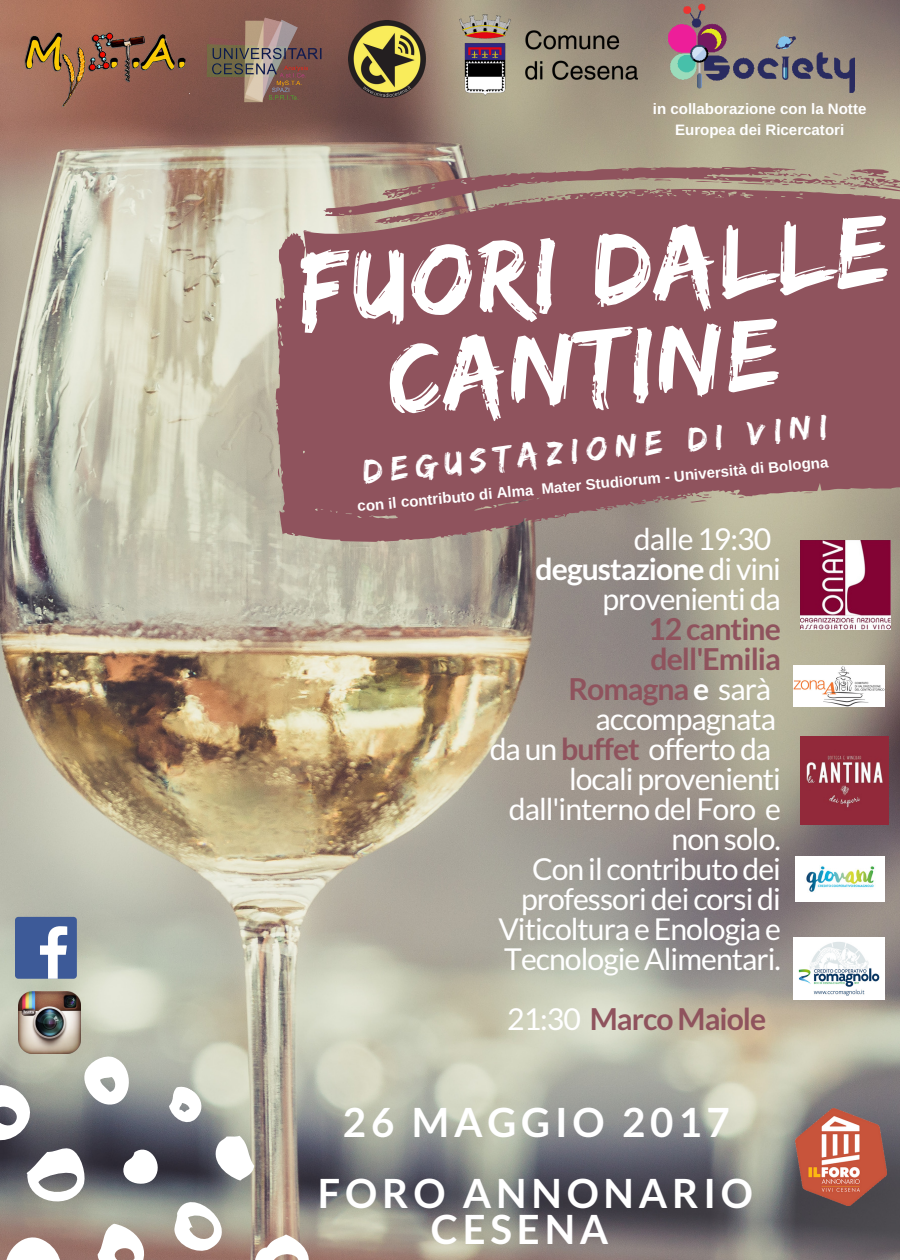
<style>
.page{position:relative;width:900px;height:1260px;background:#fff}
.page>*{position:absolute;margin:0;border:0;box-sizing:border-box;transform-origin:0 0}
.t1{font:105.75px/95.8px "Edo SZ";color:#fff;text-align:center}
.t2{font:700 40.25px/71.2px "Lato";letter-spacing:.12em;color:#fff;text-align:center}
.t3{font:35.25px "Edo SZ";color:#fff}
.t4{font:30.25px "Lato";letter-spacing:-.03em;color:#fff}
.t5{font:700 30.25px "Lato";letter-spacing:-.03em;color:#8f535d}
.t6{font:700 30.25px "Lato";letter-spacing:-.03em;color:#fff}
.t7{font:700 15px/20.5px "Arimo";color:#fff;text-align:center}
.s1{font-weight:400}
.s2{color:#fff}
.s3{font-weight:400;color:#fff}
.s4{font-weight:700;color:#8f535d}
</style>
<div class="page">
<img style="left:0;top:0;width:900px;height:1260px">
<svg style="left:0;top:1044px;width:318px;height:216px"></svg>
<svg style="left:323px;top:167px;width:577px;height:10px;background:#a2847a"></svg>
<svg style="left:276px;top:177px;width:624px;height:365px;background:#946066"></svg>
<img style="left:22px;top:24px;width:147px;height:88px">
<img style="left:373px;top:21px;width:53px;height:77px">
<img style="left:169px;top:0;width:204px;height:139px">
<img style="left:667px;top:4px;width:188px;height:90px">
<img style="left:19px;top:992px;width:62px;height:62px">
<img style="left:801px;top:540px;width:90px;height:90px">
<div style="left:15px;top:917px;width:62px;height:62px;background:#3d5a98;border-radius:3px"></div>
<svg style="left:40px;top:926px;width:27px;height:53px"></svg>
<img style="left:801px;top:737px;width:88px;height:88px">
<img style="left:795px;top:1108px;width:92px;height:98px">
<img style="left:459px;top:15px;width:178px;height:81px">
<img style="left:793px;top:938px;width:92px;height:61px">
<img style="left:795px;top:857px;width:90px;height:45px">
<img style="left:793px;top:666px;width:92px;height:41px">
<p class="t7" style="left:653px;top:99px;width:215px">in collaborazione con la Notte<br>Europea dei Ricercatori</p>
<h1 class="t1" style="left:296px;top:240px;width:592px;rotate:-4deg">Fuori dalle cantine</h1>
<p class="t3" style="left:361px;top:452px;width:468px;rotate:-6deg">degustazione di vini</p>
<p class="t7" style="left:357px;top:494px;width:474px;rotate:-5deg">con il contributo di Alma Mater Studiorum - Università di Bologna</p>
<p class="t4" style="left:634px;top:520px;width:139px">dalle 19:30</p>
<p class="t6" style="left:536px;top:550px;width:247px">degustazione <span class="s1">di vini</span></p>
<p class="t4" style="left:602px;top:580px;width:180px">provenienti da</p>
<p class="t5" style="left:648px;top:610px;width:134px">12 cantine</p>
<p class="t5" style="left:651px;top:640px;width:132px">dell'Emilia</p>
<p class="t5" style="left:568px;top:670px;width:204px">Romagna <span class="s2">e</span> <span class="s3">sarà</span></p>
<p class="t4" style="left:595px;top:700px;width:182px">accompagnata</p>
<p class="t4" style="left:490px;top:730px;width:283px">da un <span class="s4">buffet</span> offerto da</p>
<p class="t4" style="left:569px;top:760px;width:213px">locali provenienti</p>
<p class="t4" style="left:509px;top:790px;width:274px">dall'interno del Foro e</p>
<p class="t4" style="left:672px;top:820px;width:111px">non solo.</p>
<p class="t4" style="left:532px;top:850px;width:250px">Con il contributo dei</p>
<p class="t4" style="left:521px;top:880px;width:261px">professori dei corsi di</p>
<p class="t4" style="left:498px;top:910px;width:284px">Viticoltura e Enologia e</p>
<p class="t4" style="left:504px;top:940px;width:278px">Tecnologie Alimentari.</p>
<p class="t5" style="left:507px;top:1000px;width:261px"><span class="s3">21:30</span> Marco Maiole</p>
<h2 class="t2" style="left:318px;top:1086px;width:437px">26 MAGGIO 2017<br>FORO ANNONARIO</h2>
<h2 class="t2" style="left:431px;top:1193px;width:179px">CESENA</h2>
</div>
